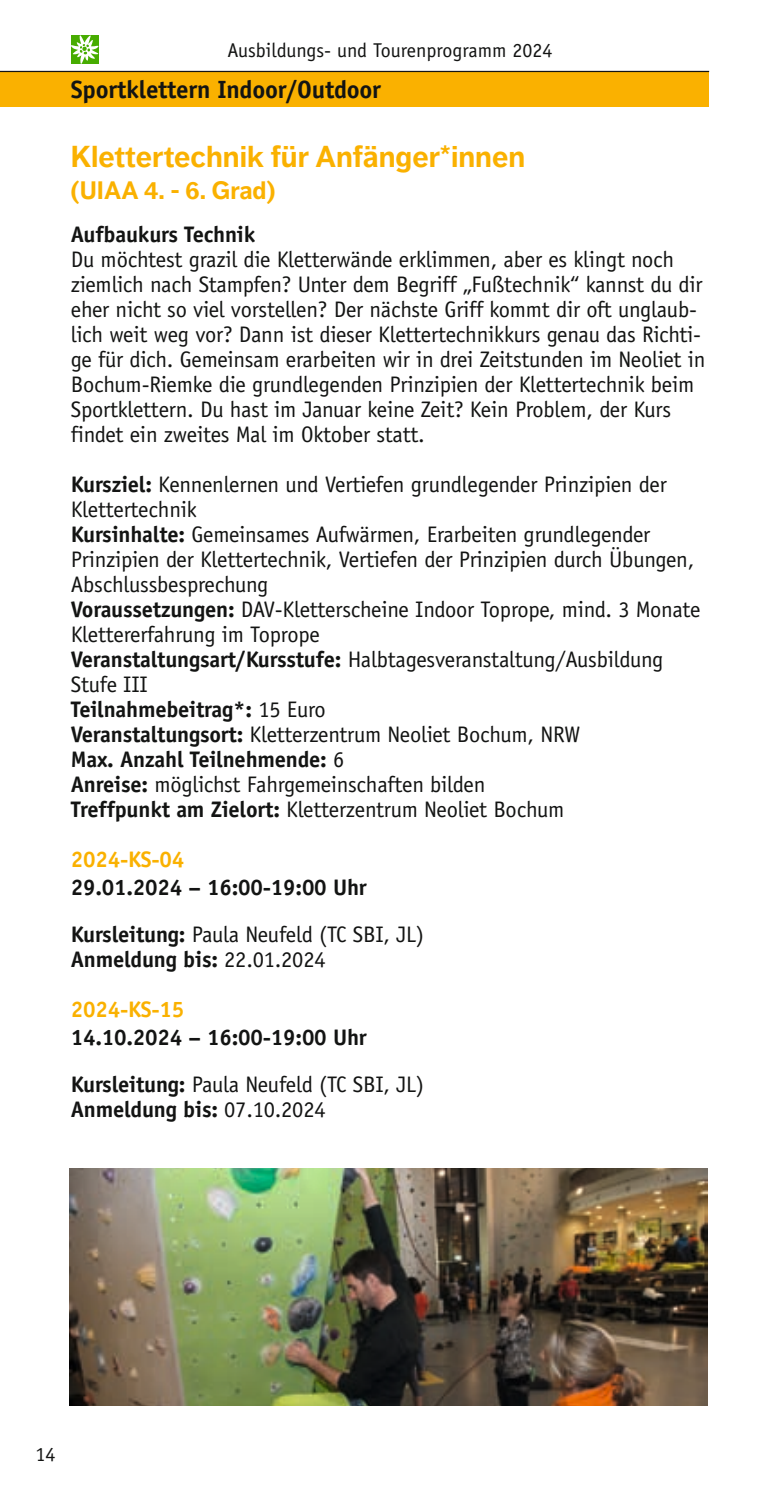
<style>
.page{position:relative;width:780px;height:1489px;background:#fff}
.page>*{position:absolute;margin:0;border:0;box-sizing:border-box;transform-origin:0 0}
.t1{font:700 30px "Dagny Pro";color:#fab100}
.t2{font:700 25px "Officina Sans";letter-spacing:-.01em;color:#131413}
.t3{font:700 25px "Dagny Pro";color:#fab100}
.t4{font:22.5px/25px "Officina Sans";letter-spacing:-.01em;color:#131413}
.t5{font:700 22.5px/47.5px "Officina Sans";letter-spacing:-.01em;color:#131413}
.t6{font:700 22.5px "Officina Sans";letter-spacing:-.01em;color:#fab100}
.t7{font:20px "Officina Sans";color:#131413}
.s1{font-weight:700}
.s2{font-weight:400}
</style>
<div class="page">
<div style="left:0;top:71px;width:709px;height:35px;background:#fab100"></div>
<hr style="left:0;top:71px;width:709px;height:1px;background:#131413">
<svg style="left:71px;top:35px;width:27px;height:29px"></svg>
<img style="left:69px;top:1168px;width:638px;height:237px">
<p class="t7" style="left:227px;top:38px;width:326px">Ausbildungs- und Tourenprogramm 2024</p>
<p class="t2" style="left:71px;top:73px;width:311px">Sportklettern Indoor/Outdoor</p>
<h1 class="t1" style="left:71px;top:139px;width:456px">Klettertechnik für Anfänger*innen</h1>
<p class="t3" style="left:71px;top:176px;width:206px">(UIAA 4. - 6. Grad)</p>
<p class="t5" style="left:71px;top:210px;width:186px">Aufbaukurs Technik</p>
<p class="t4" style="left:71px;top:247px;width:636px">Du möchtest grazil die Kletterwände erklimmen, aber es klingt noch ziemlich nach Stampfen? Unter dem Begriff „Fußtechnik“ kannst du dir eher nicht so viel vorstellen? Der nächste Griff kommt dir oft unglaub&shy;lich weit weg vor? Dann ist dieser Klettertechnikkurs genau das Richti&shy;ge für dich. Gemeinsam erarbeiten wir in drei Zeitstunden im Neoliet in Bochum-Riemke die grundlegenden Prinzipien der Klettertechnik beim Sportklettern. Du hast im Januar keine Zeit? Kein Problem, der Kurs findet ein zweites Mal im Oktober statt.</p>
<p class="t4" style="left:71px;top:472px;width:631px"><span class="s1">Kursziel:</span> Kennenlernen und Vertiefen grundlegender Prinzipien der Klettertechnik<br><span class="s1">Kursinhalte:</span> Gemeinsames Aufwärmen, Erarbeiten grundlegender Prinzipien der Klettertechnik, Vertiefen der Prinzipien durch Übungen, Abschlussbesprechung<br><span class="s1">Voraussetzungen:</span> DAV-Kletterscheine Indoor Toprope, mind. 3 Monate Klettererfahrung im Toprope<br><span class="s1">Veranstaltungsart/Kursstufe:</span> Halbtagesveranstaltung/Ausbildung Stufe III<br><span class="s1">Teilnahmebeitrag*:</span> 15 Euro<br><span class="s1">Veranstaltungsort:</span> Kletterzentrum Neoliet Bochum, NRW<br><span class="s1">Max. Anzahl Teilnehmende:</span> 6<br><span class="s1">Anreise:</span> möglichst Fahrgemeinschaften bilden<br><span class="s1">Treffpunkt am Zielort:</span> Kletterzentrum Neoliet Bochum</p>
<p class="t6" style="left:71px;top:845px;width:115px">2024-KS-04</p>
<p class="t5" style="left:71px;top:862px;width:355px">29.01.2024 – 16:00-19:00 Uhr<br>Kursleitung: <span class="s2">Paula Neufeld (TC SBI, JL)</span></p>
<p class="t5" style="left:71px;top:935px;width:256px">Anmeldung bis: <span class="s2">22.01. 2024</span></p>
<p class="t6" style="left:71px;top:995px;width:115px">2024-KS-15</p>
<p class="t5" style="left:71px;top:1013px;width:355px">14.10.2024 – 16:00-19:00 Uhr<br>Kursleitung: <span class="s2">Paula Neufeld (TC SBI, JL)</span></p>
<p class="t5" style="left:71px;top:1085px;width:256px">Anmeldung bis: <span class="s2">07. 10. 2024</span></p>
<p class="t7" style="left:35px;top:1442px;width:21px">14</p>
</div>
